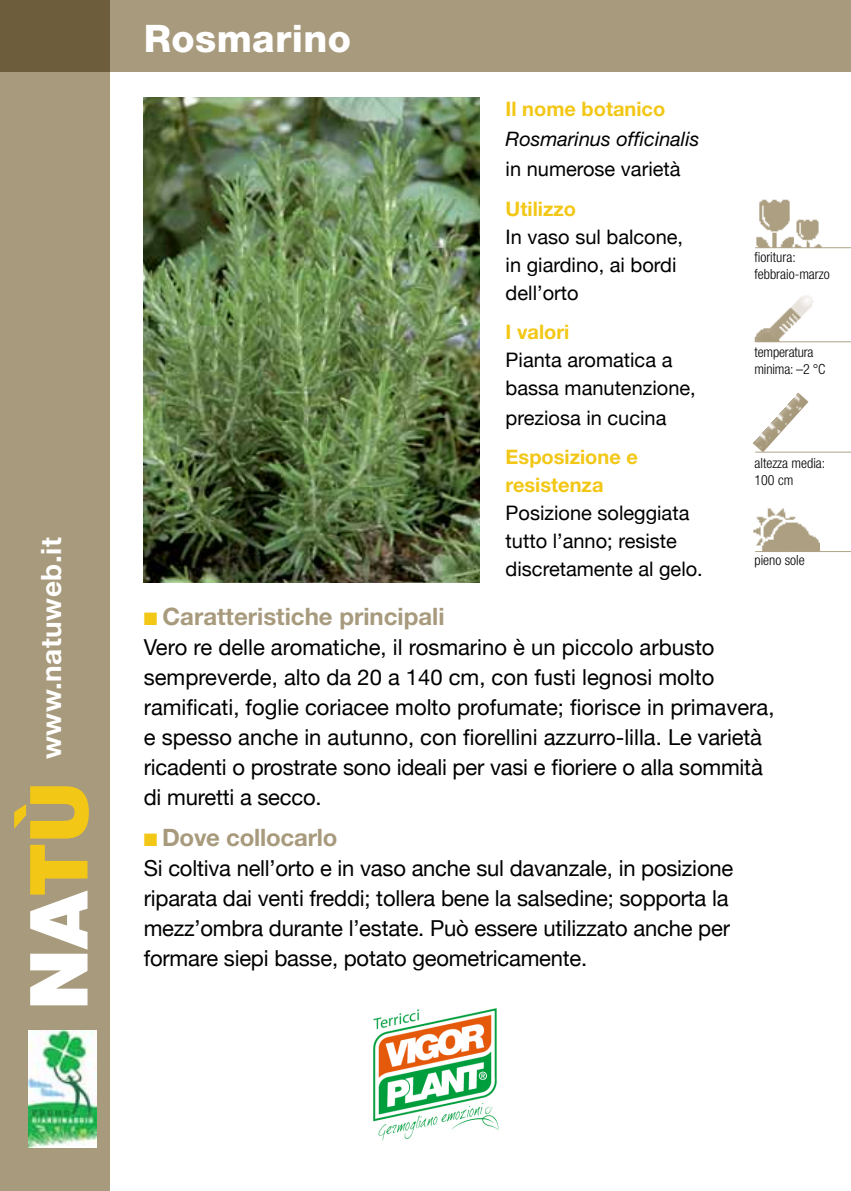
<style>
.page{position:relative;width:851px;height:1191px;background:#fff}
.page>*{position:absolute;margin:0;border:0;box-sizing:border-box;transform-origin:0 0}
.t1{font:800 38px "Helvetica Neue";letter-spacing:.01em;color:#fff}
.t2{font:700 28px "Helvetica Neue";letter-spacing:.02em;color:#fff}
.t3{font:700 24px "Helvetica Neue LT Std";color:#a89a7c}
.t4{font:22px/30px "Helvetica Neue";letter-spacing:-.01em;color:#000}
.t5{font:20px/28px "Helvetica Neue";color:#000}
.t6{font:700 20px/28px "Helvetica Neue LT Std";color:#f3c716}
.t7{font:italic 20px "Helvetica Neue";color:#000}
.t8{font:300 condensed 14px/16.8px "Helvetica Neue LT Std";color:#000}
.s1{color:#f3c716}
</style>
<div class="page">
<div style="left:0;top:0;width:110px;height:1191px;background:#a89a7c"></div>
<svg style="left:14px;top:786px;width:75px;height:219px"></svg>
<img style="left:28px;top:1030px;width:69px;height:117px">
<div style="left:0;top:0;width:850px;height:72px;background:#a89a7c"></div>
<img style="left:754px;top:295px;width:60px;height:47px">
<hr style="left:755px;top:341px;width:95px;height:1px;background:#afa286">
<img style="left:756px;top:199px;width:38px;height:48px">
<img style="left:794px;top:219px;width:28px;height:28px">
<hr style="left:755px;top:247px;width:95px;height:1px;background:#afa286">
<img style="left:752px;top:392px;width:56px;height:60px">
<hr style="left:755px;top:452px;width:95px;height:1px;background:#afa286">
<img style="left:753px;top:508px;width:66px;height:43px">
<hr style="left:755px;top:551px;width:95px;height:1px;background:#afa286">
<img style="left:144px;top:97px;width:335px;height:485px">
<img style="left:373px;top:1008px;width:126px;height:133px">
<p class="t2" style="left:34px;top:759px;width:223px;rotate:-90deg">www.natuweb.it</p>
<h1 class="t1" style="left:144px;top:16px;width:209px">Rosmarino</h1>
<p class="t6" style="left:505px;top:95px;width:161px">Il nome botanico</p>
<p class="t7" style="left:505px;top:127px;width:195px">Rosmarinus officinalis</p>
<p class="t5" style="left:505px;top:155px;width:176px">in numerose varietà</p>
<p class="t6" style="left:505px;top:194px;width:72px">Utilizzo</p>
<p class="t5" style="left:505px;top:222px;width:179px">In vaso sul balcone, in giardino, ai bordi dell’orto</p>
<p class="t6" style="left:505px;top:317px;width:65px">I valori</p>
<p class="t5" style="left:505px;top:345px;width:192px">Pianta aromatica a bassa manutenzione,</p>
<p class="t5" style="left:505px;top:403px;width:162px">preziosa in cucina</p>
<p class="t6" style="left:505px;top:443px;width:134px">Esposizione e resistenza</p>
<p class="t5" style="left:505px;top:499px;width:199px">Posizione soleggiata tutto l’anno; resiste discretamente al gelo.</p>
<p class="t8" style="left:754px;top:249px;width:77px">fioritura: febbraio-marzo</p>
<p class="t8" style="left:754px;top:344px;width:73px">temperatura minima: –2 °C</p>
<p class="t8" style="left:754px;top:455px;width:72px">altezza media:<br>100 cm</p>
<p class="t8" style="left:754px;top:551px;width:52px">pieno sole</p>
<p class="t3" style="left:144px;top:601px;width:302px"><span class="s1">■</span> Caratteristiche principali</p>
<p class="t4" style="left:144px;top:631px;width:632px">Vero re delle aromatiche, il rosmarino è un piccolo arbusto sempreverde, alto da 20 a 140 cm, con fusti legnosi molto ramificati, foglie coriacee molto profumate; fiorisce in primavera, e spesso anche in autunno, con fiorellini azzurro-lilla. Le varietà ricadenti o prostrate sono ideali per vasi e fioriere o alla sommità di muretti a secco.</p>
<p class="t3" style="left:144px;top:822px;width:195px"><span class="s1">■</span> Dove collocarlo</p>
<p class="t4" style="left:144px;top:853px;width:591px">Si coltiva nell’orto e in vaso anche sul davanzale, in posizione riparata dai venti freddi; tollera bene la salsedine; sopporta la mezz’ombra durante l’estate. Può essere utilizzato anche per formare siepi basse, potato geometricamente.</p>
</div>
